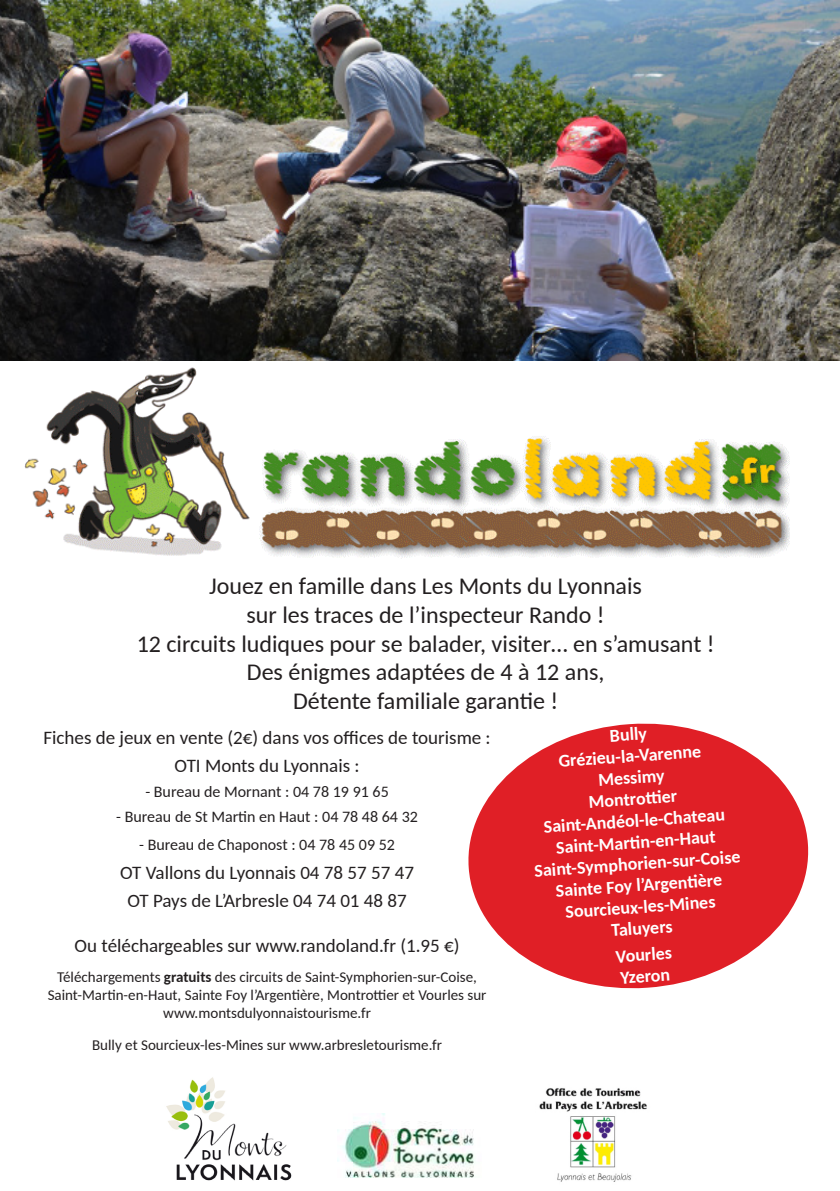
<style>
.page{position:relative;width:840px;height:1191px;background:#fff}
.page>*{position:absolute;margin:0;border:0;box-sizing:border-box;transform-origin:0 0}
.t1{font:24px/28.8px "Carlito";color:#231f20;text-align:center}
.t2{font:19px "Carlito";color:#231f20}
.t3{font:700 18px/21.6px "Carlito";color:#fff;text-align:center}
.t4{font:16px "Carlito";color:#231f20}
.t5{font:15px "Carlito";color:#231f20}
.s1{font-weight:700}
</style>
<div class="page">
<img style="left:166px;top:1077px;width:126px;height:104px">
<img style="left:0;top:0;width:839px;height:361px">
<img style="left:24px;top:367px;width:765px;height:192px">
<svg style="left:468px;top:723px;width:341px;height:266px;fill:#e01f26"></svg>
<img style="left:337px;top:1113px;width:137px;height:65px">
<img style="left:539px;top:1088px;width:108px;height:94px">
<p class="t1" style="left:209px;top:570px;width:434px">Jouez en famille dans Les Monts du Lyonnais</p>
<p class="t1" style="left:137px;top:599px;width:579px">sur les traces de l’inspecteur Rando !<br>12 circuits ludiques pour se balader, visiter… en s’amusant !</p>
<p class="t1" style="left:247px;top:657px;width:359px">Des énigmes adaptées de 4 à 12 ans,</p>
<p class="t1" style="left:293px;top:686px;width:266px">Détente familiale garantie !</p>
<p class="t2" style="left:43px;top:724px;width:448px">Fiches de jeux en vente (2€) dans vos offices de tourisme :</p>
<p class="t2" style="left:174px;top:753px;width:186px">OTI Monts du Lyonnais :</p>
<p class="t4" style="left:145px;top:780px;width:245px">- Bureau de Mornant : 04 78 19 91 65</p>
<p class="t4" style="left:116px;top:805px;width:303px">- Bureau de St Martin en Haut : 04 78 48 64 32</p>
<p class="t4" style="left:139px;top:834px;width:257px">- Bureau de Chaponost : 04 78 45 09 52</p>
<p class="t2" style="left:120px;top:859px;width:295px">OT Vallons du Lyonnais 04 78 57 57 47</p>
<p class="t2" style="left:127px;top:888px;width:281px">OT Pays de L’Arbresle 04 74 01 48 87</p>
<p class="t2" style="left:75px;top:932px;width:386px">Ou téléchargeables sur www.randoland.fr (1.95 €)</p>
<p class="t5" style="left:57px;top:966px;width:421px">Téléchargements <span class="s1">gratuits</span> des circuits de Saint-Symphorien-sur-Coise,</p>
<p class="t5" style="left:48px;top:984px;width:440px">Saint-Martin-en-Haut, Sainte Foy l’Argentière, Montrottier et Vourles sur</p>
<p class="t5" style="left:163px;top:1002px;width:209px">www.montsdulyonnaistourisme.fr</p>
<p class="t5" style="left:92px;top:1035px;width:351px">Bully et Sourcieux-les-Mines sur www.arbresletourisme.fr</p>
<p class="t3" style="left:556px;top:728px;width:144px;rotate:-4deg">Bully<br>Grézieu-la-Varenne<br>Messimy</p>
<p class="t3" style="left:529px;top:794px;width:208px;rotate:-4deg">Montrotti er<br>Saint-Andéol-le-Chateau<br>Saint-Marti n-en-Haut<br>Saint-Symphorien-sur-Coise</p>
<p class="t3" style="left:554px;top:879px;width:168px;rotate:-4deg">Sainte Foy l’Argenti ère</p>
<p class="t3" style="left:564px;top:900px;width:152px;rotate:-4deg">Sourcieux-les-Mines<br>Taluyers</p>
<p class="t3" style="left:614px;top:945px;width:58px;text-align:left;rotate:-4deg">Vourles<br>Yzeron</p>
</div>
